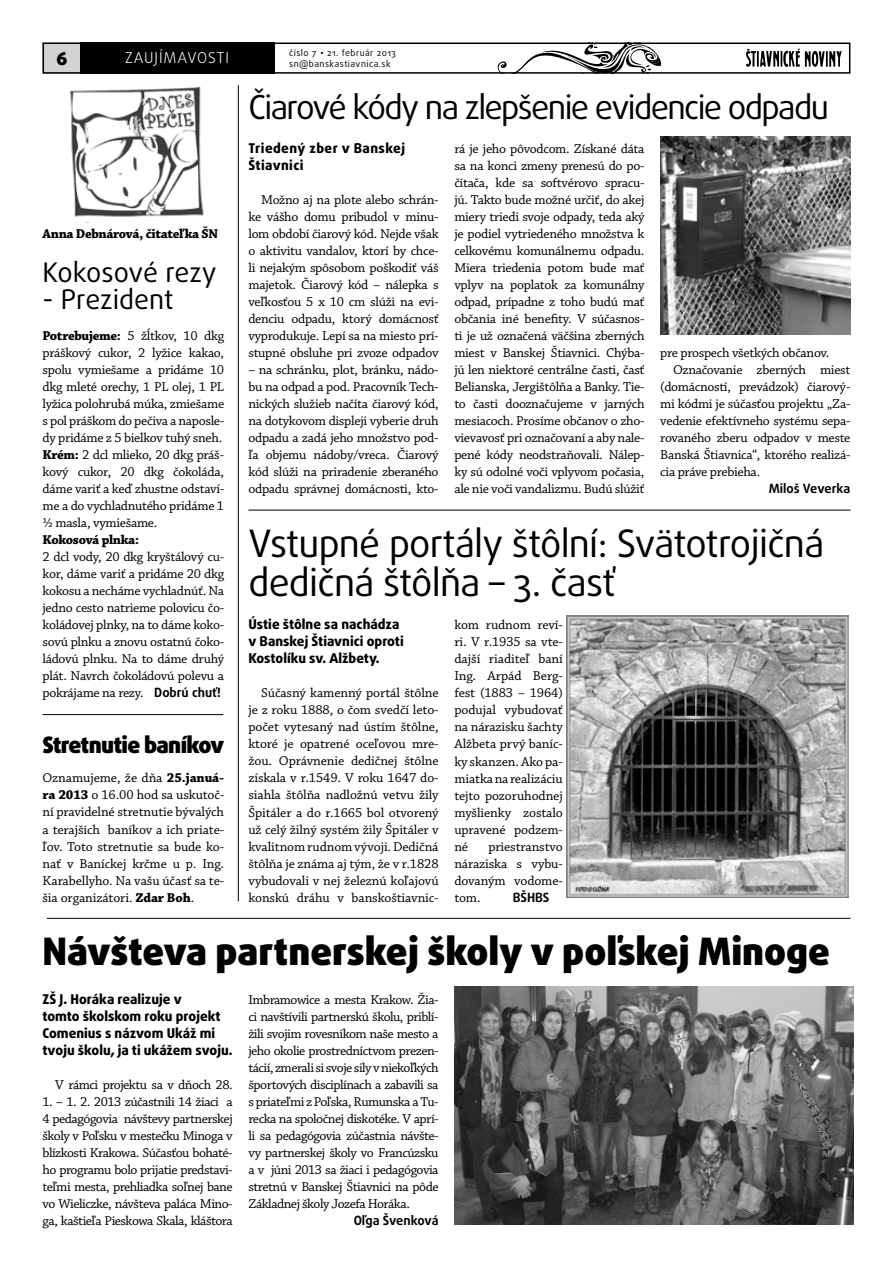
<style>
.page{position:relative;width:893px;height:1263px;background:#fff}
.page>*{position:absolute;margin:0;border:0;box-sizing:border-box;transform-origin:0 0}
.t1{font:37.8px/39px "Daxline Pro";letter-spacing:-.02em;color:#000}
.t2{font:900 37.8px "Daxline Pro";color:#000}
.t3{font:33px "Daxline Pro";letter-spacing:-.05em;color:#000}
.t4{font:27px "Daxline Pro";color:#000}
.t5{font:900 22.5px "Daxline Pro";letter-spacing:-.03em;color:#000}
.t6{font:900 18px "Daxline Pro";color:#000}
.t7{font:300 15px "Daxline Pro";letter-spacing:.06em;color:#fff}
.t8{font:13.5px/17px "Chaparral Pro Capt";letter-spacing:-.025em;color:#000;text-align:justify}
.t9{font:800 13.5px/17px "Daxline Pro";color:#000}
.t10{font:700 13.5px "Chaparral Pro";letter-spacing:-.025em;color:#000}
.t11{font:800 13.5px/17px "Daxline Pro";letter-spacing:.03em;color:#000}
.t12{font:700 12.75px "Daxline Pro";letter-spacing:-.005em;color:#000}
.t13{font:9px "Daxline Pro";letter-spacing:.05em;color:#000}
.s1{font-family:"Gill Sans MT Pro"}
.s2{font-family:"Chaparral Pro";font-weight:700}
.s3{font-family:"Daxline Pro";font-weight:700;font-size:12.75px}
</style>
<div class="page">
<div style="left:43px;top:43px;width:46px;height:31px;background:#d1d3d4"></div>
<svg style="left:497px;top:46px;width:165px;height:25px"></svg>
<div style="left:43px;top:43px;width:807px;height:31px;border:2px solid #000"></div>
<div style="left:80px;top:43px;width:194px;height:31px;background:#000"></div>
<svg style="left:746px;top:49px;width:96px;height:18px"></svg>
<hr style="left:43px;top:714px;width:180px;height:1px;background:#000">
<hr style="left:248px;top:510px;width:602px;height:1px;background:#000">
<hr style="left:47px;top:918px;width:803px;height:1px;background:#000">
<hr style="left:238px;top:85px;width:1px;height:816px;background:#000">
<img style="left:567px;top:615px;width:281px;height:282px">
<img style="left:660px;top:136px;width:190px;height:199px">
<img style="left:454px;top:986px;width:399px;height:239px">
<img style="left:69px;top:86px;width:135px;height:131px">
<h3 class="t6" style="left:56px;top:46px;width:12px">6</h3>
<p class="t13" style="left:289px;top:47px;width:108px">číslo 7 <span class="s1">•</span> 21. február 2013</p>
<p class="t7" style="left:125px;top:48px;width:103px">ZAUJÍMAVOSTI</p>
<p class="t13" style="left:289px;top:58px;width:103px">sn@banskastiavnica.sk</p>
<p class="t10" style="left:43px;top:226px;width:177px">Anna Debnárová, čitateľka ŠN</p>
<h3 class="t4" style="left:43px;top:255px;width:176px">Kokosové rezy</h3>
<h3 class="t4" style="left:43px;top:282px;width:132px">- Prezident</h3>
<p class="t8" style="left:43px;top:328px;width:183px;text-align:left"><span class="s2">Potrebujeme:</span> 5 žĺtkov, 10 dkg práškový cukor, 2 lyžice kakao, spolu vymiešame a pridáme 10 dkg mleté orechy, 1 PL olej, 1 PL lyžica polohrubá múka, zmiešame s pol práškom do pečiva a naposle&shy;dy pridáme z 5 bielkov tuhý sneh.<br><span class="s2">Krém:</span> 2 dcl mlieko, 20 dkg práš&shy;kový cukor, 20 dkg čokoláda, dáme variť a keď zhustne odstaví&shy;me a do vychladnutého pridáme 1 ½ masla, vymiešame.</p>
<p class="t10" style="left:43px;top:532px;width:98px">Kokosová plnka:</p>
<p class="t8" style="left:43px;top:549px;width:183px">2 dcl vody, 20 dkg kryštálový cu&shy;kor, dáme variť a pridáme 20 dkg kokosu a necháme vychladnúť. Na jedno cesto natrieme polovicu čo&shy;koládovej plnky, na to dáme koko&shy;sovú plnku a znovu ostatnú čoko&shy;ládovú plnku. Na to dáme druhý plát. Navrch čokoládovú polevu a pokrájame na rezy. <span class="s3">Dobrú chuť!</span></p>
<h3 class="t5" style="left:43px;top:730px;width:183px">Stretnutie baníkov</h3>
<p class="t8" style="left:43px;top:770px;width:183px">Oznamujeme, že dňa <span class="s2">25.januá&shy;ra 2013</span> o 16.00 hod sa uskutoč&shy;ní pravidelné stretnutie bývalých a terajších baníkov a ich priate&shy;ľov. Toto stretnutie sa bude ko&shy;nať v Baníckej krčme u p. Ing.<br>Karabellyho. Na vašu účasť sa te&shy;šia organizátori. <span class="s2">Zdar Boh</span>.</p>
<h2 class="t3" style="left:248px;top:85px;width:582px">Čiarové kódy na zlepšenie evidencie odpadu</h2>
<p class="t11" style="left:248px;top:140px;width:158px">Triedený zber v Banskej<br>Štiavnici</p>
<p class="t8" style="left:248px;top:192px;width:192px;text-indent:13px">Možno aj na plote alebo schrán&shy;ke vášho domu pribudol v minu&shy;lom období čiarový kód. Nejde však o aktivitu vandalov, ktorí by chce&shy;li nejakým spôsobom poškodiť váš majetok. Čiarový kód – nálepka s veľkosťou 5 x 10 cm slúži na evi&shy;denciu odpadu, ktorý domácnosť vyprodukuje. Lepí sa na miesto prí&shy;stupné obsluhe pri zvoze odpadov</p>
<p class="t8" style="left:248px;top:362px;width:192px">– na schránku, plot, bránku, nádo&shy;bu na odpad a pod. Pracovník Tech&shy;nických služieb načíta čiarový kód, na dotykovom displeji vyberie druh odpadu a zadá jeho množstvo pod&shy;ľa objemu nádoby/vreca. Čiarový kód slúži na priradenie zberaného odpadu správnej domácnosti, kto-</p>
<p class="t8" style="left:454px;top:141px;width:192px">rá je jeho pôvodcom. Získané dáta sa na konci zmeny prenesú do po&shy;čítača, kde sa softvérovo spracu&shy;jú. Takto bude možné určiť, do akej miery triedi svoje odpady, teda aký je podiel vytriedeného množstva k celkovému komunálnemu odpadu.<br>Miera triedenia potom bude mať vplyv na poplatok za komunálny odpad, prípadne z toho budú mať občania iné benefity. V súčasnos&shy;ti je už označená väčšina zberných miest v Banskej Štiavnici. Chýba&shy;jú len niektoré centrálne časti, časť Belianska, Jergištôlňa a Banky. Tie&shy;to časti dooznačujeme v jarných mesiacoch. Prosíme občanov o zho&shy;vievavosť pri označovaní a aby nale&shy;pené kódy neodstraňovali. Nálep&shy;ky sú odolné voči vplyvom počasia, ale nie voči vandalizmu. Budú slúžiť</p>
<p class="t8" style="left:660px;top:345px;width:171px">pre prospech všetkých občanov.</p>
<p class="t8" style="left:673px;top:362px;width:179px">Označovanie zberných miest</p>
<p class="t8" style="left:660px;top:379px;width:192px">(domácností, prevádzok) čiarový-</p>
<p class="t8" style="left:660px;top:396px;width:192px">mi kódmi je súčasťou projektu „Za-</p>
<p class="t8" style="left:660px;top:413px;width:192px">vedenie efektívneho systému sepa-</p>
<p class="t8" style="left:660px;top:430px;width:192px">rovaného zberu odpadov v meste</p>
<p class="t8" style="left:660px;top:447px;width:192px">Banská Štiavnica“, ktorého realizá-</p>
<p class="t8" style="left:660px;top:464px;width:102px">cia práve prebieha.</p>
<p class="t12" style="left:769px;top:480px;width:83px">Miloš Veverka</p>
<h1 class="t1" style="left:248px;top:524px;width:577px">Vstupné portály štôlní: Svätotrojičná dedičná štôlňa – 3. časť</h1>
<p class="t9" style="left:248px;top:616px;width:157px">Ústie štôlne sa nachádza v Banskej Štiavnici oproti<br>Kostolíku sv. Alžbety.</p>
<p class="t8" style="left:248px;top:685px;width:192px;text-indent:13px">Súčasný kamenný portál štôlne je z roku 1888, o čom svedčí leto&shy;počet vytesaný nad ústím štôlne, ktoré je opatrené oceľovou mre&shy;žou. Oprávnenie dedičnej štôlne získala v r.1549. V roku 1647 do&shy;siahla štôlňa nadložnú vetvu žily Špitáler a do r.1665 bol otvorený už celý žilný systém žily Špitáler v kvalitnom rudnom vývoji. Dedičná štôlňa je známa aj tým, že v r.1828 vybudovali v nej železnú koľajovú konskú dráhu v banskoštiavnic-</p>
<p class="t8" style="left:454px;top:617px;width:110px">kom rudnom reví&shy;ri. V r.1935 sa vte&shy;dajší riaditeľ baní Ing. Arpád Berg&shy;fest (1883 – 1964) podujal vybudovať na nárazisku šachty Alžbeta prvý baníc&shy;ky skanzen. Ako pa&shy;miatka na realizáciu tejto pozoruhodnej myšlienky zostalo upravené podzem&shy;né</p>
<p class="t8" style="left:454px;top:838px;width:110px;text-indent:34px">priestranstvo náraziska s vybu&shy;dovaným vodome&shy;tom.</p>
<p class="t12" style="left:513px;top:888px;width:38px">BŠHBS</p>
<h1 class="t2" style="left:43px;top:926px;width:789px">Návšteva partnerskej školy v poľskej Minoge</h1>
<p class="t9" style="left:43px;top:990px;width:192px">ZŠ J. Horáka realizuje v<br>tomto školskom roku projekt<br>Comenius s názvom Ukáž mi tvoju školu, ja ti ukážem svoju.</p>
<p class="t8" style="left:55px;top:1076px;width:179px">V rámci projektu sa v dňoch 28.</p>
<p class="t8" style="left:43px;top:1093px;width:192px">1. – 1. 2. 2013 zúčastnili 14 žiaci a 4 pedagógovia návštevy partnerskej školy v Poľsku v mestečku Minoga v blízkosti Krakowa. Súčasťou bohaté&shy;ho programu bolo prijatie predstavi&shy;teľmi mesta, prehliadka soľnej bane vo Wieliczke, návšteva paláca Mino&shy;ga, kaštieľa Pieskowa Skala, kláštora</p>
<p class="t8" style="left:248px;top:991px;width:192px">Imbramowice a mesta Krakow. Žia&shy;ci navštívili partnerskú školu, priblí&shy;žili svojim rovesníkom naše mesto a jeho okolie prostredníctvom prezen&shy;tácií, zmerali si svoje sily v niekoľkých športových disciplínach a zabavili sa s priateľmi z Poľska, Rumunska a Tu&shy;recka na spoločnej diskotéke. V aprí&shy;li sa pedagógovia zúčastnia návšte&shy;vy partnerskej školy vo Francúzsku a v júni 2013 sa žiaci i pedagógovia stretnú v Banskej Štiavnici na pôde Základnej školy Jozefa Horáka.</p>
<p class="t12" style="left:354px;top:1212px;width:86px">Oľga Švenková</p>
</div>
